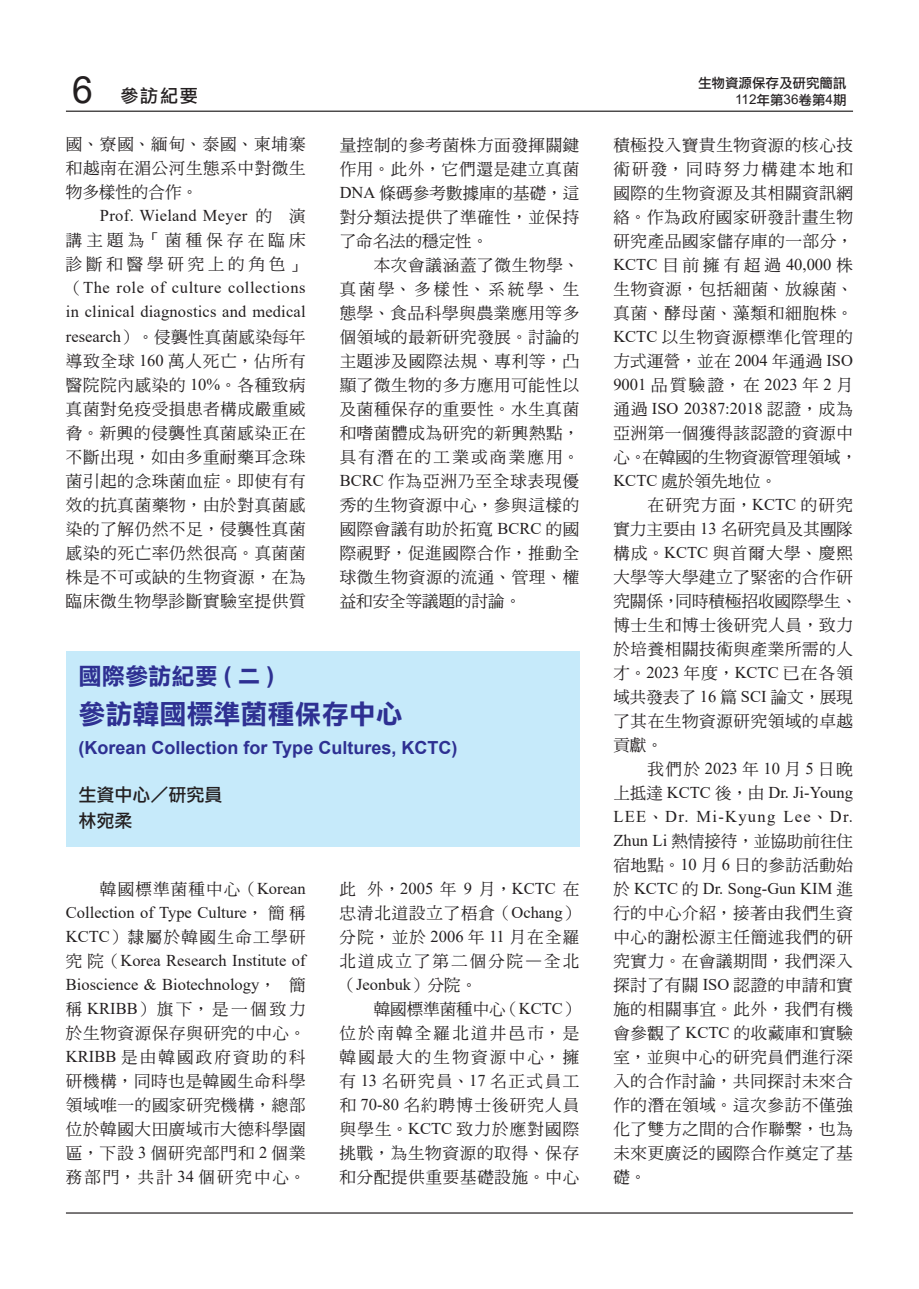
<style>
.page{position:relative;width:919px;height:1289px;background:#fff}
.page>*{position:absolute;margin:0;border:0;box-sizing:border-box;transform-origin:0 0}
.t1{font:27px "DF Li Hei Bd WIN BF";color:#2e3092}
.t2{font:23.25px "DF Li Hei Bd WIN BF";color:#2e3092}
.t3{font:700 18px "Arial";color:#2e3092}
.t4{font:18px/25.5px "DF Li Hei Md WIN BF";color:#231f20}
.t5{font:16.5px/24px "DF Ming W5 WIN BF";letter-spacing:.045em;color:#231f20;text-align:justify}
.t6{font:16.5px/24px "Times New Roman";color:#231f20}
.t7{font:16.5px/24px "Times New Roman";letter-spacing:.08em;color:#231f20}
.t8{font:16.5px/24px "DF Ming W5 WIN BF";color:#231f20}
.t9{font:16.5px/24px "DF Ming W5 WIN BF";letter-spacing:.015em;color:#231f20}
.t10{font:16.5px/24px "DF Ming W5 WIN BF";letter-spacing:.23em;color:#231f20}
.t11{font:16.5px "Times New Roman";letter-spacing:.02em;color:#231f20}
.t12{font:16.5px "DF Ming W5 WIN BF";letter-spacing:.075em;color:#231f20}
.t13{font:16.5px "DF Ming W5 WIN BF";letter-spacing:.085em;color:#231f20}
.t14{font:13.5px "DF Li Hei Md WIN BF";color:#231f20}
.t15{font:13.5px "Arial";color:#231f20}
.s1{font-family:"Arial";font-size:37.5px}
.s2{font-family:"DF Ming W5 WIN BF"}
.s3{font-family:"Times New Roman"}
.s4{font-family:"Arial";font-weight:700}
.s5{font-family:"DF Li Hei Md WIN BF"}
</style>
<div class="page">
<hr style="left:66px;top:111px;width:787px;height:1px;background:#231f20">
<hr style="left:66px;top:1212px;width:787px;height:1px;background:#231f20">
<div style="left:66px;top:651px;width:513px;height:195px;background:#c6eafa"></div>
<p class="t4" style="left:72px;top:83px;width:127px"><span class="s1">6</span> 參訪紀要</p>
<p class="t5" style="left:66px;top:132px;width:241px">國、寮國、緬甸、泰國、柬埔寨和越南在湄公河生態系中對微生物多樣性的合作。</p>
<p class="t11" style="left:100px;top:204px;width:207px">Prof. Wieland Meyer <span class="s2">的 演</span></p>
<p class="t10" style="left:66px;top:228px;width:241px">講主題為「菌種保存在臨床診斷和醫學研究上的角色」</p>
<p class="t6" style="left:66px;top:275px;width:241px"><span class="s2">（</span>The role of culture collections in clinical diagnostics and medical</p>
<p class="t5" style="left:66px;top:324px;width:241px"><span class="s3">research</span>）。侵襲性真菌感染每年導致全球 <span class="s3">160</span> 萬人死亡，佔所有醫院院內感染的 <span class="s3">10%</span>。各種致病真菌對免疫受損患者構成嚴重威脅。新興的侵襲性真菌感染正在不斷出現，如由多重耐藥耳念珠菌引起的念珠菌血症。即使有有效的抗真菌藥物，由於對真菌感染的了解仍然不足，侵襲性真菌感染的死亡率仍然很高。真菌菌株是不可或缺的生物資源，在為臨床微生物學診斷實驗室提供質</p>
<p class="t5" style="left:339px;top:132px;width:241px">量控制的參考菌株方面發揮關鍵作用。此外，它們還是建立真菌<span class="s3">DNA</span> 條碼參考數據庫的基礎，這對分類法提供了準確性，並保持了命名法的穩定性。</p>
<p class="t5" style="left:339px;top:252px;width:241px;text-indent:34px">本次會議涵蓋了微生物學、真菌學、多樣性、系統學、生態學、食品科學與農業應用等多個領域的最新研究發展。討論的主題涉及國際法規、專利等，凸顯了微生物的多方應用可能性以及菌種保存的重要性。水生真菌和嗜菌體成為研究的新興熱點，具有潛在的工業或商業應用。<span class="s3">BCRC</span> 作為亞洲乃至全球表現優秀的生物資源中心，參與這樣的國際會議有助於拓寬 <span class="s3">BCRC</span> 的國際視野，促進國際合作，推動全球微生物資源的流通、管理、權益和安全等議題的討論。</p>
<h2 class="t2" style="left:78px;top:664px;width:197px">國際參訪紀要 <span class="s4">(</span> 二 <span class="s4">)</span></h2>
<h1 class="t1" style="left:78px;top:700px;width:326px">參訪韓國標準菌種保存中心</h1>
<p class="t3" style="left:78px;top:735px;width:380px">(Korean Collection for Type Cultures, KCTC)</p>
<p class="t4" style="left:78px;top:781px;width:145px">生資中心／研究員林宛柔</p>
<p class="t12" style="left:100px;top:880px;width:207px">韓國標準菌種中心（<span class="s3">Korean</span></p>
<p class="t6" style="left:66px;top:899px;width:241px">Collection of Type Culture<span class="s2">，簡稱</span></p>
<p class="t13" style="left:66px;top:928px;width:241px"><span class="s3">KCTC</span>）隸屬於韓國生命工學研</p>
<p class="t6" style="left:66px;top:947px;width:241px"><span class="s2">究院（</span>Korea Research Institute of<br>Bioscience &amp; Biotechnology<span class="s2">， 簡</span></p>
<p class="t5" style="left:66px;top:996px;width:241px">稱 <span class="s3">KRIBB</span>）旗下，是一個致力於生物資源保存與研究的中心。<span class="s3">KRIBB</span> 是由韓國政府資助的科研機構，同時也是韓國生命科學領域唯一的國家研究機構，總部位於韓國大田廣域市大德科學園區，下設 <span class="s3">3</span> 個研究部門和 <span class="s3">2</span> 個業務部門，共計 <span class="s3">34</span> 個研究中心。</p>
<p class="t6" style="left:339px;top:875px;width:241px"><span class="s2">此 外，</span>2005 <span class="s2">年</span> 9 <span class="s2">月，</span>KCTC <span class="s2">在</span></p>
<p class="t5" style="left:339px;top:900px;width:241px">忠清北道設立了梧倉（<span class="s3">Ochang</span>）分院，並於 <span class="s3">2006</span> 年 <span class="s3">11</span> 月在全羅北道成立了第二個分院—全北</p>
<p class="t6" style="left:339px;top:971px;width:139px"><span class="s2">（</span>Jeonbuk<span class="s2">）分院。</span></p>
<p class="t5" style="left:339px;top:997px;width:241px;text-indent:34px">韓國標準菌種中心（<span class="s3">KCTC</span>）位於南韓全羅北道井邑市，是韓國最大的生物資源中心，擁有 <span class="s3">13</span> 名研究員、<span class="s3">17</span> 名正式員工和 <span class="s3">70-80</span> 名約聘博士後研究人員與學生。<span class="s3">KCTC</span> 致力於應對國際挑戰，為生物資源的取得、保存和分配提供重要基礎設施。中心</p>
<p class="t14" style="left:698px;top:77px;width:150px">生物資源保存及研究簡訊</p>
<p class="t15" style="left:735px;top:90px;width:113px">112<span class="s5">年第</span>36<span class="s5">卷第</span>4<span class="s5">期</span></p>
<p class="t5" style="left:613px;top:132px;width:241px">積極投入寶貴生物資源的核心技術研發，同時努力構建本地和國際的生物資源及其相關資訊網絡。作為政府國家研發計畫生物研究產品國家儲存庫的一部分，</p>
<p class="t6" style="left:613px;top:251px;width:241px">KCTC <span class="s2">目前擁有超過</span> 40,000 <span class="s2">株</span></p>
<p class="t5" style="left:613px;top:277px;width:241px">生物資源，包括細菌、放線菌、真菌、酵母菌、藻類和細胞株。<span class="s3">KCTC</span> 以生物資源標準化管理的方式運營，並在 <span class="s3">2004</span> 年通過 <span class="s3">ISO</span></p>
<p class="t6" style="left:613px;top:371px;width:241px">9001 <span class="s2">品質驗證，在</span> 2023 <span class="s2">年</span> 2 <span class="s2">月通過</span> ISO 20387:2018 <span class="s2">認證，成為</span></p>
<p class="t8" style="left:613px;top:421px;width:245px">亞洲第一個獲得該認證的資源中心。在韓國的生物資源管理領域，<br><span class="s3">KCTC</span> 處於領先地位。</p>
<p class="t5" style="left:613px;top:493px;width:245px;text-align:left;text-indent:34px">在研究方面，<span class="s3">KCTC</span> 的研究實力主要由 <span class="s3">13</span> 名研究員及其團隊構成。<span class="s3">KCTC</span> 與首爾大學、慶熙大學等大學建立了緊密的合作研究關係，同時積極招收國際學生、博士生和博士後研究人員，致力於培養相關技術與產業所需的人才。<span class="s3">2023</span> 年度，<span class="s3">KCTC</span> 已在各領域共發表了 <span class="s3">16</span> 篇 <span class="s3">SCI</span> 論文，展現了其在生物資源研究領域的卓越貢獻。</p>
<p class="t5" style="left:647px;top:757px;width:207px">我們於 <span class="s3">2023</span> 年 <span class="s3">10</span> 月 <span class="s3">5</span> 日晚</p>
<p class="t7" style="left:613px;top:780px;width:241px"><span class="s2">上抵達</span> KCTC <span class="s2">後，由</span> Dr. Ji-Young<br>LEE<span class="s2">、</span>Dr. Mi-Kyung Lee<span class="s2">、</span>Dr.</p>
<p class="t9" style="left:613px;top:829px;width:241px"><span class="s3">Zhun Li</span> 熱情接待，並協助前往住宿地點。<span class="s3">10</span> 月 <span class="s3">6</span> 日的參訪活動始</p>
<p class="t6" style="left:613px;top:876px;width:241px"><span class="s2">於</span> KCTC <span class="s2">的</span> Dr. Song-Gun KIM <span class="s2">進</span></p>
<p class="t5" style="left:613px;top:901px;width:241px">行的中心介紹，接著由我們生資中心的謝松源主任簡述我們的研究實力。在會議期間，我們深入探討了有關 <span class="s3">ISO</span> 認證的申請和實施的相關事宜。此外，我們有機會參觀了 <span class="s3">KCTC</span> 的收藏庫和實驗室，並與中心的研究員們進行深入的合作討論，共同探討未來合作的潛在領域。這次參訪不僅強化了雙方之間的合作聯繫，也為未來更廣泛的國際合作奠定了基礎。</p>
</div>
